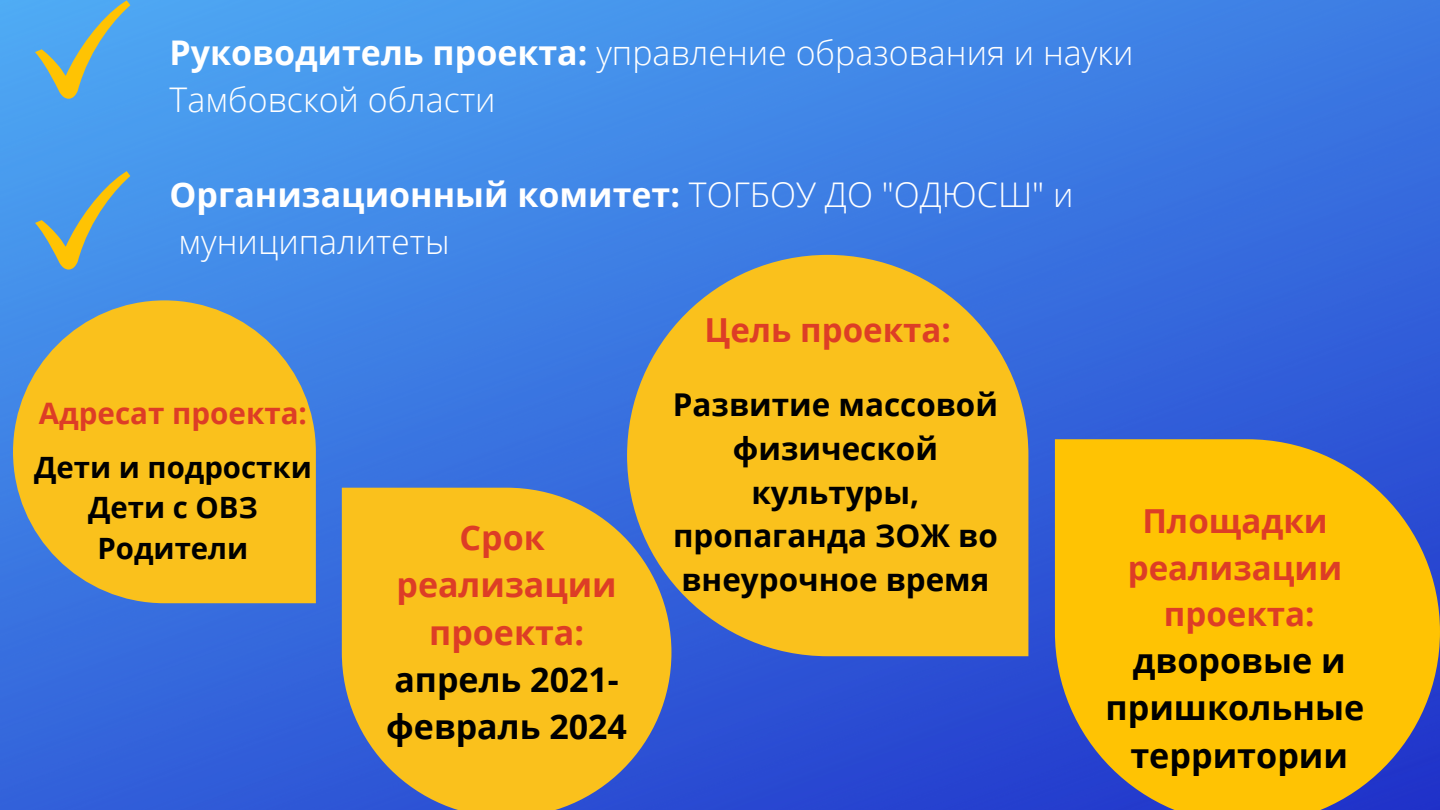
<style>
.page{position:relative;width:1440px;height:810px;background:#fff}
.page>*{position:absolute;margin:0;border:0;box-sizing:border-box;transform-origin:0 0}
.t1{font:700 34.2px "Open Sans";color:#000}
.t2{font:300 34px/47.2px "Open Sans";color:#fff}
.t3{font:700 34px "Open Sans";color:#dd3d26}
.t4{font:700 34px "Open Sans";color:#000}
.t5{font:700 33.1px "Open Sans";color:#dd3d26}
.t6{font:700 31.4px/43.7px "Open Sans";color:#000;text-align:center}
.t7{font:700 29.6px "Open Sans";color:#dd3d26}
.t8{font:700 29.4px "Open Sans";color:#000}
.s1{font-weight:700}
</style>
<div class="page">
<img style="left:0;top:0;width:1440px;height:810px">
<svg style="left:35px;top:0;width:95px;height:99px"></svg>
<svg style="left:35px;top:171px;width:95px;height:99px"></svg>
<svg style="left:13px;top:300px;width:303px;height:303px;fill:#fac11c"></svg>
<svg style="left:627px;top:255px;width:401px;height:401px;fill:#fac11c"></svg>
<svg style="left:1055px;top:439px;width:385px;height:371px;fill:#ffc303"></svg>
<svg style="left:342px;top:488px;width:329px;height:322px;fill:#fac11c"></svg>
<p class="t2" style="left:170px;top:28px;width:966px"><span class="s1">Руководитель проекта:</span> управление образования и науки<br>Тамбовской области</p>
<p class="t2" style="left:170px;top:170px;width:905px"><span class="s1">Организационный комитет:</span> ТОГБОУ ДО "ОДЮСШ" и муниципалитеты</p>
<p class="t7" style="left:39px;top:392px;width:270px">Адресат проекта:</p>
<p class="t8" style="left:34px;top:447px;width:279px">Дети и подростки</p>
<p class="t8" style="left:88px;top:487px;width:171px">Дети с ОВЗ</p>
<p class="t8" style="left:97px;top:528px;width:152px">Родители</p>
<p class="t3" style="left:460px;top:514px;width:87px">Срок</p>
<p class="t3" style="left:396px;top:561px;width:222px">реализации</p>
<p class="t3" style="left:429px;top:608px;width:156px">проекта:</p>
<p class="t4" style="left:394px;top:656px;width:226px">апрель 2021-</p>
<p class="t4" style="left:386px;top:703px;width:242px">февраль 2024</p>
<p class="t5" style="left:705px;top:307px;width:248px">Цель проекта:</p>
<p class="t6" style="left:673px;top:382px;width:327px">Развитие массовой физической культуры, пропаганда ЗОЖ во внеурочное время</p>
<p class="t5" style="left:1142px;top:498px;width:187px">Площадки</p>
<p class="t5" style="left:1128px;top:544px;width:216px">реализации</p>
<p class="t5" style="left:1164px;top:590px;width:152px">проекта:</p>
<p class="t1" style="left:1133px;top:636px;width:214px">дворовые и</p>
<p class="t1" style="left:1106px;top:684px;width:260px">пришкольные</p>
<p class="t1" style="left:1130px;top:732px;width:219px">территории</p>
</div>
